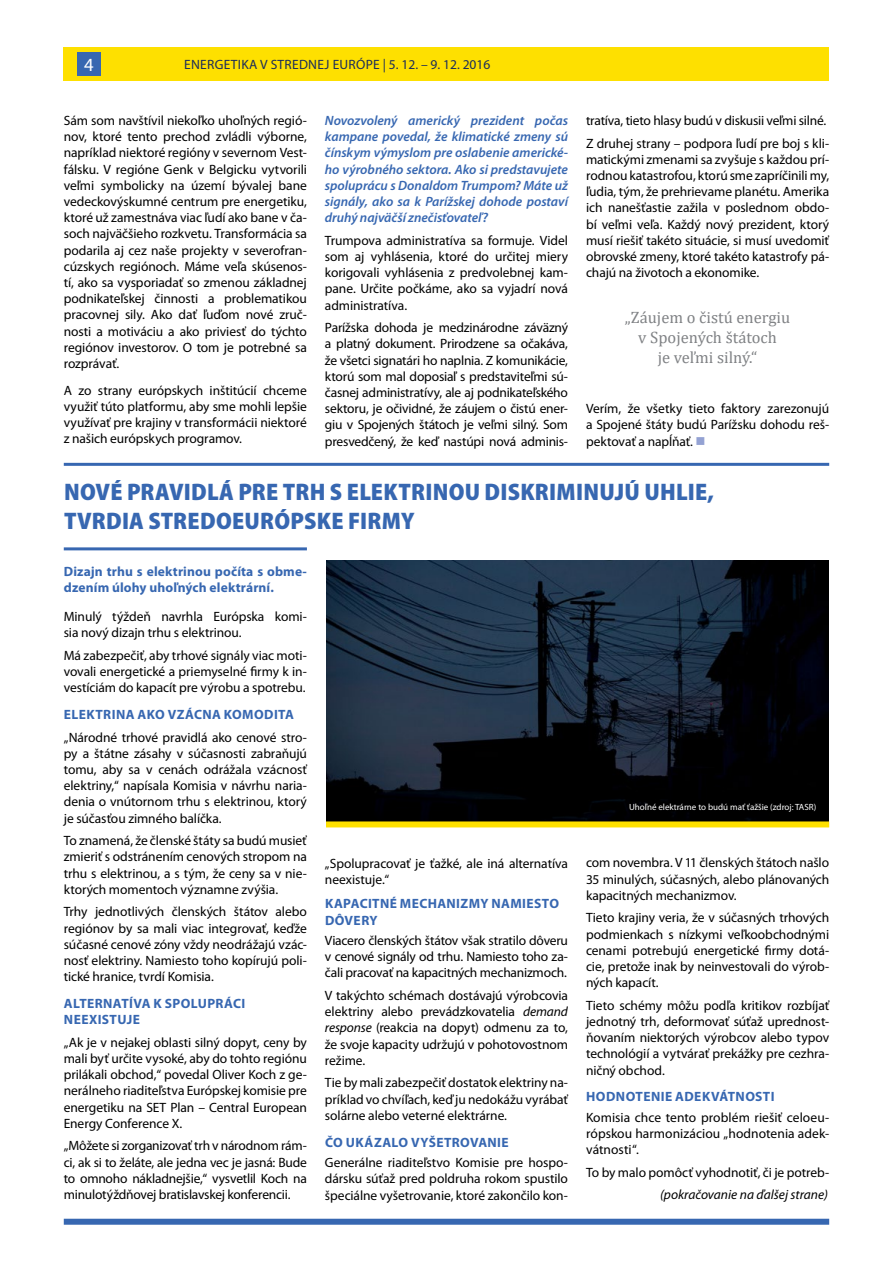
<style>
.page{position:relative;width:893px;height:1263px;background:#fff}
.page>*{position:absolute;margin:0;border:0;box-sizing:border-box;transform-origin:0 0}
.t1{font:900 semi-condensed 24px/28.8px "Myriad Pro";letter-spacing:.01em;color:#3767b1}
.t2{font:18.6px "Myriad Pro";color:#fff}
.t3{font:16.5px/19.8px "Cambria";color:#808285;text-align:center}
.t4{font:13.5px/16.2px "Myriad Pro";letter-spacing:-.01em;color:#000;text-align:justify}
.t5{font:italic 600 13.5px/16.2px "Myriad Pro";color:#3767b1;text-align:justify}
.t6{font:700 13.5px/16.2px "Myriad Pro";letter-spacing:.025em;color:#3767b1}
.t7{font:13.5px "Myriad Pro";letter-spacing:.02em;color:#1c2d5a}
.t8{font:italic 13.5px "Myriad Pro";color:#000}
.t9{font:9px "Myriad Pro";color:#fff}
.s1{color:#94a2d3}
.s2{font-style:italic}
</style>
<div class="page">
<div style="left:64px;top:47px;width:765px;height:33px;background:#fee000"></div>
<div style="left:77px;top:52px;width:24px;height:23px;background:#3767b1"></div>
<div style="left:64px;top:1219px;width:765px;height:6px;background:#3767b1"></div>
<hr style="left:64px;top:463px;width:765px;height:3px;background:#3767b1">
<hr style="left:64px;top:547px;width:243px;height:3px;background:#3767b1">
<img style="left:326px;top:560px;width:503px;height:230px">
<div style="left:326px;top:790px;width:503px;height:33px;background:#000"></div>
<div style="left:326px;top:821px;width:503px;height:6px;background:#fee000"></div>
<h2 class="t2" style="left:84px;top:54px;width:11px">4</h2>
<p class="t7" style="left:184px;top:57px;width:308px">ENERGETIKA V STREDNEJ EURÓPE | 5. 12. – 9. 12. 2016</p>
<p class="t4" style="left:586px;top:109px;width:245px;line-height:22.5px">tratíva, tieto hlasy budú v diskusii veľmi silné.<br>Z druhej strany – podpora ľudí pre boj s kli-</p>
<p class="t4" style="left:586px;top:151px;width:245px">matickými zmenami sa zvyšuje s každou prí&shy;rodnou katastrofou, ktorú sme zapríčinili my, ľudia, tým, že prehrievame planétu. Amerika ich nanešťastie zažila v poslednom obdo&shy;bí veľmi veľa. Každý nový prezident, ktorý musí riešiť takéto situácie, si musí uvedomiť obrovské zmeny, ktoré takéto katastrofy pá&shy;chajú na životoch a ekonomike.</p>
<p class="t4" style="left:64px;top:113px;width:245px">Sám som navštívil niekoľko uhoľných regió&shy;nov, ktoré tento prechod zvládli výborne, napríklad niektoré regióny v severnom Vest&shy;fálsku. V regióne Genk v Belgicku vytvorili veľmi symbolicky na území bývalej bane vedeckovýskumné centrum pre energetiku, ktoré už zamestnáva viac ľudí ako bane v ča&shy;soch najväčšieho rozkvetu. Transformácia sa podarila aj cez naše projekty v severofran&shy;cúzskych regiónoch. Máme veľa skúsenos&shy;tí, ako sa vysporiadať so zmenou základnej podnikateľskej činnosti a problematikou pracovnej sily. Ako dať ľuďom nové zruč&shy;nosti a motiváciu a ako priviesť do týchto regiónov investorov. O tom je potrebné sa rozprávať.</p>
<p class="t4" style="left:64px;top:382px;width:245px">A zo strany európskych inštitúcií chceme využiť túto platformu, aby sme mohli lepšie využívať pre krajiny v transformácii niektoré z našich európskych programov.</p>
<p class="t5" style="left:325px;top:113px;width:245px">Novozvolený americký prezident počas kampane povedal, že klimatické zmeny sú čínskym výmyslom pre oslabenie americké&shy;ho výrobného sektora. Ako si predstavujete spoluprácu s Donaldom Trumpom? Máte už signály, ako sa k Parížskej dohode postaví druhý najväčší znečisťovateľ?</p>
<p class="t4" style="left:325px;top:232px;width:245px">Trumpova administratíva sa formuje. Videl som aj vyhlásenia, ktoré do určitej miery korigovali vyhlásenia z predvolebnej kam&shy;pane. Určite počkáme, ako sa vyjadrí nová administratíva.</p>
<p class="t4" style="left:325px;top:320px;width:245px">Parížska dohoda je medzinárodne záväzný a platný dokument. Prirodzene sa očakáva, že všetci signatári ho naplnia. Z komunikácie, ktorú som mal doposiaľ s predstaviteľmi sú&shy;časnej administratívy, ale aj podnikateľského sektoru, je očividné, že záujem o čistú ener&shy;giu v Spojených štátoch je veľmi silný. Som presvedčený, že keď nastúpi nová adminis-</p>
<p class="t3" style="left:625px;top:307px;width:167px">„Záujem o čistú energiu v Spojených štátoch<br>je veľmi silný.“</p>
<p class="t4" style="left:586px;top:401px;width:245px">Verím, že všetky tieto faktory zarezonujú a Spojené štáty budú Parížsku dohodu reš&shy;pektovať a napĺňať. <span class="s1">■</span></p>
<h1 class="t1" style="left:64px;top:478px;width:652px">NOVÉ PRAVIDLÁ PRE TRH S ELEKTRINOU DISKRIMINUJÚ UHLIE,<br>TVRDIA STREDOEURÓPSKE FIRMY</h1>
<p class="t6" style="left:64px;top:563px;width:245px">Dizajn trhu s elektrinou počíta s obme&shy;dzením úlohy uhoľných elektrární.</p>
<p class="t4" style="left:64px;top:609px;width:245px">Minulý týždeň navrhla Európska komi&shy;sia nový dizajn trhu s elektrinou.</p>
<p class="t4" style="left:64px;top:647px;width:245px">Má zabezpečiť, aby trhové signály viac moti&shy;vovali energetické a priemyselné firmy k in&shy;vestíciám do kapacít pre výrobu a spotrebu.</p>
<p class="t6" style="left:64px;top:707px;width:232px">ELEKTRINA AKO VZÁCNA KOMODITA</p>
<p class="t4" style="left:64px;top:729px;width:245px">„Národné trhové pravidlá ako cenové stro&shy;py a štátne zásahy v súčasnosti zabraňujú tomu, aby sa v cenách odrážala vzácnosť elektriny,“ napísala Komisia v návrhu naria&shy;denia o vnútornom trhu s elektrinou, ktorý je súčasťou zimného balíčka.</p>
<p class="t4" style="left:64px;top:833px;width:245px">To znamená, že členské štáty sa budú musieť zmieriť s odstránením cenových stropom na trhu s elektrinou, a s tým, že ceny sa v nie&shy;ktorých momentoch významne zvýšia.</p>
<p class="t4" style="left:64px;top:904px;width:245px">Trhy jednotlivých členských štátov alebo regiónov by sa mali viac integrovať, keďže súčasné cenové zóny vždy neodrážajú vzác&shy;nosť elektriny. Namiesto toho kopírujú poli&shy;tické hranice, tvrdí Komisia.</p>
<p class="t6" style="left:64px;top:995px;width:183px">ALTERNATÍVA K SPOLUPRÁCI<br>NEEXISTUJE</p>
<p class="t4" style="left:64px;top:1034px;width:245px">„Ak je v nejakej oblasti silný dopyt, ceny by mali byť určite vysoké, aby do tohto regiónu prilákali obchod,“ povedal Oliver Koch z ge&shy;nerálneho riaditeľstva Európskej komisie pre energetiku na SET Plan – Central European Energy Conference X.</p>
<p class="t4" style="left:64px;top:1138px;width:245px">„Môžete si zorganizovať trh v národnom rám&shy;ci, ak si to želáte, ale jedna vec je jasná: Bude to omnoho nákladnejšie,“ vysvetlil Koch na minulotýždňovej bratislavskej konferencii.</p>
<p class="t9" style="left:629px;top:802px;width:189px">Uhoľné elektrárne to budú mať ťažšie (zdroj: TASR)</p>
<p class="t4" style="left:325px;top:855px;width:245px">„Spolupracovať je ťažké, ale iná alternatíva neexistuje.“</p>
<p class="t6" style="left:325px;top:896px;width:236px">KAPACITNÉ MECHANIZMY NAMIESTO<br>DÔVERY</p>
<p class="t4" style="left:325px;top:933px;width:245px">Viacero členských štátov však stratilo dôveru v cenové signály od trhu. Namiesto toho za&shy;čali pracovať na kapacitných mechanizmoch.</p>
<p class="t4" style="left:325px;top:988px;width:245px">V takýchto schémach dostávajú výrobcovia elektriny alebo prevádzkovatelia <span class="s2">demand response</span> (reakcia na dopyt) odmenu za to, že svoje kapacity udržujú v pohotovostnom režime.</p>
<p class="t4" style="left:325px;top:1075px;width:245px">Tie by mali zabezpečiť dostatok elektriny na&shy;príklad vo chvíľach, keď ju nedokážu vyrábať solárne alebo veterné elektrárne.</p>
<p class="t6" style="left:325px;top:1134px;width:185px">ČO UKÁZALO VYŠETROVANIE</p>
<p class="t4" style="left:325px;top:1155px;width:245px">Generálne riaditeľstvo Komisie pre hospo&shy;dársku súťaž pred poldruha rokom spustilo špeciálne vyšetrovanie, ktoré zakončilo kon-</p>
<p class="t4" style="left:586px;top:855px;width:245px">com novembra. V 11 členských štátoch našlo 35 minulých, súčasných, alebo plánovaných kapacitných mechanizmov.</p>
<p class="t4" style="left:586px;top:910px;width:245px">Tieto krajiny veria, že v súčasných trhových podmienkach s nízkymi veľkoobchodnými cenami potrebujú energetické firmy dotá&shy;cie, pretože inak by neinvestovali do výrob&shy;ných kapacít.</p>
<p class="t4" style="left:586px;top:997px;width:245px">Tieto schémy môžu podľa kritikov rozbíjať jednotný trh, deformovať súťaž uprednost&shy;ňovaním niektorých výrobcov alebo typov technológií a vytvárať prekážky pre cezhra&shy;ničný obchod.</p>
<p class="t6" style="left:586px;top:1089px;width:190px">HODNOTENIE ADEKVÁTNOSTI</p>
<p class="t4" style="left:586px;top:1109px;width:245px">Komisia chce tento problém riešiť celoeu&shy;rópskou harmonizáciou „hodnotenia adek&shy;vátnosti“.</p>
<p class="t4" style="left:586px;top:1164px;width:245px">To by malo pomôcť vyhodnotiť, či je potreb-</p>
<p class="t8" style="left:660px;top:1187px;width:170px">(pokračovanie na ďalšej strane)</p>
</div>
